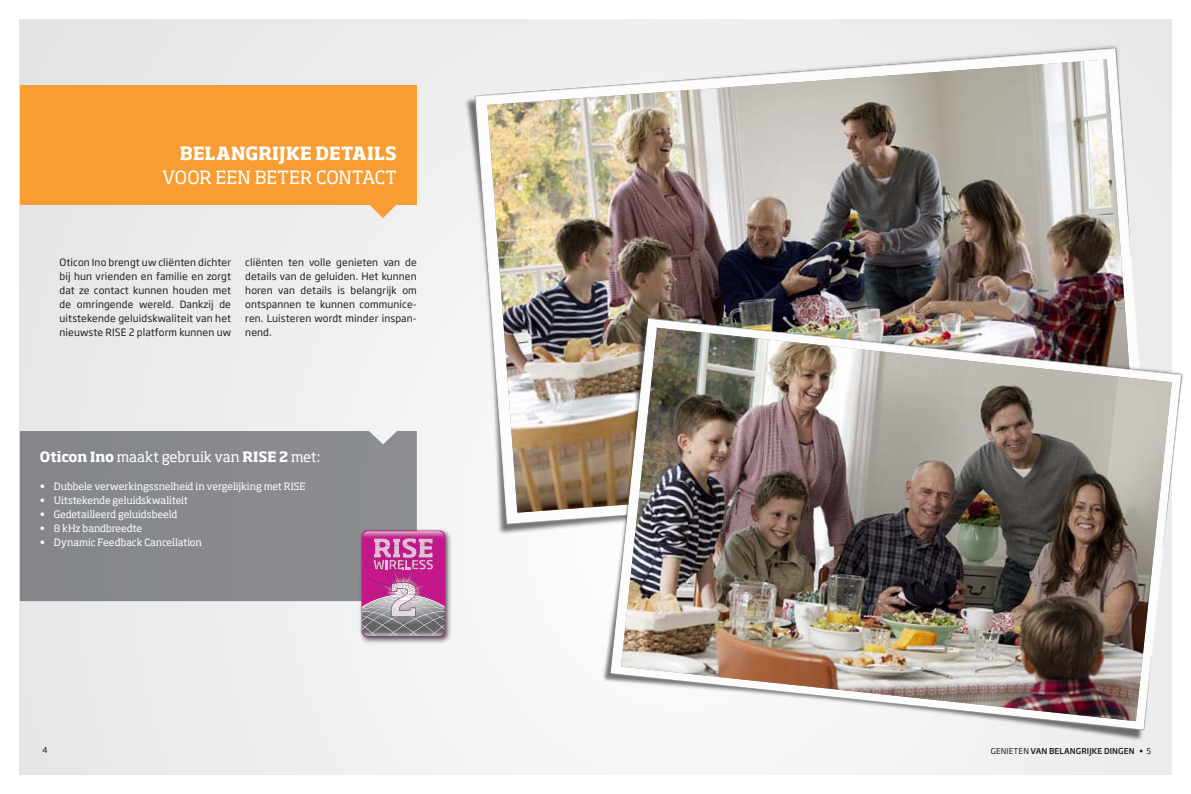
<style>
.page{position:relative;width:1191px;height:794px;background:#fff}
.page>*{position:absolute;margin:0;border:0;box-sizing:border-box;transform-origin:0 0}
.t1{font:18px "Soho Pro";letter-spacing:-.01em;color:#fff}
.t2{font:700 18px "Soho Pro";letter-spacing:.015em;color:#fff}
.t3{font:14px "Soho Pro";letter-spacing:-.005em;color:#fff}
.t4{font:10px/14px "Soho Gothic Pro";letter-spacing:.01em;color:#231f20;text-align:justify}
.t5{font:10px "Soho Pro";letter-spacing:-.005em;color:#fff}
.t6{font:10px "Soho Pro";letter-spacing:-.025em;color:#fff}
.t7{font:500 8px "Soho Gothic Pro";letter-spacing:.015em;color:#231f20}
.t8{font:8px "Soho Gothic Pro";color:#231f20}
.s1{font-weight:700}
.s2{font-weight:400}
</style>
<div class="page">
<div style="left:20px;top:20px;width:1151px;height:754px;background:#ededee"></div>
<img style="left:466px;top:22px;width:706px;height:528px">
<img style="left:487px;top:59px;width:649px;height:453px">
<svg style="left:369px;top:204px;width:28px;height:14px"></svg>
<div style="left:20px;top:85px;width:397px;height:119px;background:#f89d33"></div>
<div style="left:20px;top:431px;width:397px;height:170px;background:#88898d"></div>
<div style="left:358px;top:527px;width:94px;height:117px;background:#231f20;opacity:.79"></div>
<svg style="left:361px;top:530px;width:84px;height:107px"></svg>
<img style="left:579px;top:295px;width:604px;height:458px">
<img style="left:621px;top:328px;width:550px;height:393px">
<h1 class="t2" style="left:180px;top:141px;width:218px">BELANGRIJKE DETAILS</h1>
<h1 class="t1" style="left:162px;top:165px;width:236px">voor een beter contact</h1>
<p class="t4" style="left:60px;top:255px;width:173px">Oticon Ino brengt uw cliënten dichter bij hun vrienden en familie en zorgt dat ze contact kunnen houden met de omringende wereld. Dankzij de uitstekende geluidskwaliteit van het nieuwste RISE 2 platform kunnen uw</p>
<p class="t4" style="left:245px;top:255px;width:173px">cliënten ten volle genieten van de details van de geluiden. Het kunnen horen van details is belangrijk om ontspannen te kunnen communice&shy;ren. Luisteren wordt minder inspan&shy;nend.</p>
<h2 class="t3" style="left:40px;top:447px;width:212px"><span class="s1">OTICON INO</span> maakt gebruik van <span class="s1">RISE</span></h2>
<h2 class="t3" style="left:279px;top:447px;width:43px"><span class="s1">2</span> met:</h2>
<p class="t5" style="left:40px;top:479px;width:266px">• Dubbele verwerkingssnelheid in vergelijking met RISE</p>
<p class="t6" style="left:40px;top:493px;width:150px">• Uitstekende geluidskwaliteit</p>
<p class="t5" style="left:40px;top:507px;width:139px">• Gedetailleerd geluidsbeeld</p>
<p class="t5" style="left:40px;top:521px;width:104px">• 8 kHz bandbreedte</p>
<p class="t5" style="left:40px;top:535px;width:164px">• Dynamic Feedback Cancellation</p>
<p class="t8" style="left:43px;top:744px;width:7px">4</p>
<p class="t7" style="left:991px;top:744px;width:162px"><span class="s2">Geni eten</span> VAN BELANGRIJKE DINGEN <span class="s2">• 5</span></p>
</div>
